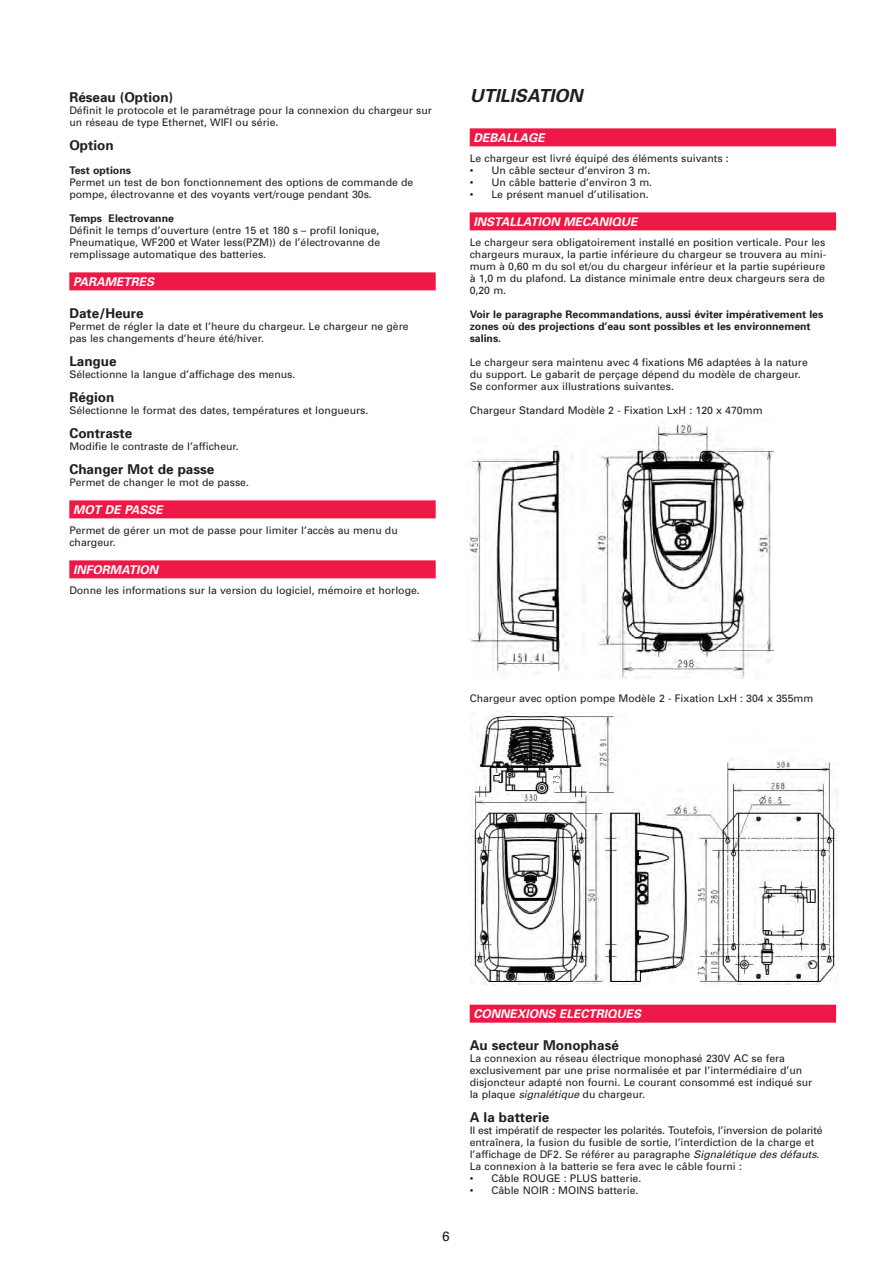
<style>
.page{position:relative;width:893px;height:1263px;background:#fff}
.page>*{position:absolute;margin:0;border:0;box-sizing:border-box;transform-origin:0 0}
.t1{font:italic 700 18px "Univers";color:#231f20}
.t2{font:700 13.5px "Univers";color:#231f20}
.t3{font:13.5px "Univers";color:#231f20}
.t4{font:italic 700 12px "Univers";color:#fff}
.t5{font:10.5px/12px "Univers";color:#231f20}
.t6{font:700 10.5px/12px "Univers";color:#231f20}
.s1{font-style:italic}
</style>
<div class="page">
<div style="left:69px;top:272px;width:367px;height:18px;background:#ed1846"></div>
<div style="left:69px;top:500px;width:367px;height:18px;background:#ed1846"></div>
<div style="left:69px;top:560px;width:367px;height:18px;background:#ed1846"></div>
<div style="left:470px;top:128px;width:366px;height:18px;background:#ed1846"></div>
<div style="left:470px;top:212px;width:366px;height:18px;background:#ed1846"></div>
<div style="left:470px;top:1005px;width:366px;height:18px;background:#ed1846"></div>
<img style="left:468px;top:424px;width:306px;height:255px">
<img style="left:470px;top:711px;width:367px;height:273px">
<p class="t2" style="left:69px;top:92px;width:105px">Réseau (Option)</p>
<p class="t5" style="left:69px;top:105px;width:364px">Définit le protocole et le paramétrage pour la connexion du chargeur sur un réseau de type Ethernet, WIFI ou série.</p>
<p class="t2" style="left:69px;top:140px;width:46px">Option</p>
<p class="t6" style="left:69px;top:165px;width:63px">Test options</p>
<p class="t5" style="left:69px;top:177px;width:346px">Permet un test de bon fonctionnement des options de commande de pompe, électrovanne et des voyants vert/rouge pendant 30s.</p>
<p class="t6" style="left:69px;top:213px;width:106px">Temps Electrovanne</p>
<p class="t5" style="left:69px;top:225px;width:312px;text-align:justify">Définit le temps d’ouverture (entre 15 et 180 s – profil Ionique, Pneumatique, WF200 et Water less(PZM)) de l’électrovanne de remplissage automatique des batteries.</p>
<p class="t4" style="left:73px;top:277px;width:85px">PARAMETRES</p>
<p class="t2" style="left:69px;top:308px;width:76px">Date/Heure</p>
<p class="t5" style="left:69px;top:321px;width:341px">Permet de régler la date et l’heure du chargeur. Le chargeur ne gère pas les changements d’heure été/hiver.</p>
<p class="t2" style="left:69px;top:356px;width:49px">Langue</p>
<p class="t5" style="left:69px;top:369px;width:228px">Sélectionne la langue d’affichage des menus.</p>
<p class="t2" style="left:69px;top:392px;width:46px">Région</p>
<p class="t5" style="left:69px;top:405px;width:300px">Sélectionne le format des dates, températures et longueurs.</p>
<p class="t2" style="left:69px;top:428px;width:65px">Contraste</p>
<p class="t5" style="left:69px;top:441px;width:171px">Modifie le contraste de l’afficheur.</p>
<p class="t2" style="left:69px;top:464px;width:147px">Changer Mot de passe</p>
<p class="t5" style="left:69px;top:477px;width:181px">Permet de changer le mot de passe.</p>
<p class="t4" style="left:73px;top:505px;width:94px">MOT DE PASSE</p>
<p class="t5" style="left:69px;top:525px;width:330px">Permet de gérer un mot de passe pour limiter l’accès au menu du chargeur.</p>
<p class="t4" style="left:73px;top:565px;width:89px">INFORMATION</p>
<p class="t5" style="left:69px;top:585px;width:352px">Donne les informations sur la version du logiciel, mémoire et horloge.</p>
<h1 class="t1" style="left:470px;top:89px;width:118px">UTILISATION</h1>
<p class="t4" style="left:473px;top:133px;width:75px">DEBALLAGE</p>
<p class="t5" style="left:470px;top:153px;width:261px">Le chargeur est livré équipé des éléments suivants :</p>
<p class="t5" style="left:470px;top:165px;width:182px">• Un câble secteur d’environ 3 m.</p>
<p class="t5" style="left:470px;top:177px;width:184px">• Un câble batterie d’environ 3 m.</p>
<p class="t5" style="left:470px;top:189px;width:180px">• Le présent manuel d’utilisation.</p>
<p class="t4" style="left:473px;top:217px;width:168px">INSTALLATION MECANIQUE</p>
<p class="t5" style="left:470px;top:237px;width:358px;text-align:justify">Le chargeur sera obligatoirement installé en position verticale. Pour les chargeurs muraux, la partie inférieure du chargeur se trouvera au mini&shy;mum à 0,60 m du sol et/ou du chargeur inférieur et la partie supérieure à 1,0 m du plafond. La distance minimale entre deux chargeurs sera de 0,20 m.</p>
<p class="t6" style="left:470px;top:309px;width:355px">Voir le paragraphe Recommandations, aussi éviter impérativement les zones où des projections d’eau sont possibles et les environnement salins.</p>
<p class="t5" style="left:470px;top:357px;width:340px">Le chargeur sera maintenu avec 4 fixations M6 adaptées à la nature du support. Le gabarit de perçage dépend du modèle de chargeur.<br>Se conformer aux illustrations suivantes.</p>
<p class="t5" style="left:470px;top:405px;width:294px">Chargeur Standard Modèle 2 - Fixation LxH : 120 x 470mm</p>
<p class="t5" style="left:470px;top:693px;width:345px">Chargeur avec option pompe Modèle 2 - Fixation LxH : 304 x 355mm</p>
<p class="t3" style="left:442px;top:1232px;width:9px">6</p>
<p class="t4" style="left:473px;top:1009px;width:171px">CONNEXIONS ELECTRIQUES</p>
<p class="t2" style="left:470px;top:1040px;width:151px">Au secteur Monophasé</p>
<p class="t5" style="left:470px;top:1053px;width:344px">La connexion au réseau électrique monophasé 230V AC se fera exclusivement par une prise normalisée et par l’intermédiaire d’un disjoncteur adapté non fourni. Le courant consommé est indiqué sur la plaque <span class="s1">signalétique</span> du chargeur.</p>
<p class="t2" style="left:470px;top:1112px;width:81px">A la batterie</p>
<p class="t5" style="left:470px;top:1125px;width:354px">Il est impératif de respecter les polarités. Toutefois, l’inversion de polarité entraînera, la fusion du fusible de sortie, l’interdiction de la charge et l’affichage de DF2. Se référer au paragraphe <span class="s1">Signalétique des défauts</span>.<br>La connexion à la batterie se fera avec le câble fourni :</p>
<p class="t5" style="left:470px;top:1173px;width:173px">• Câble ROUGE : PLUS batterie.</p>
<p class="t5" style="left:470px;top:1185px;width:170px">• Câble NOIR : MOINS batterie.</p>
</div>
